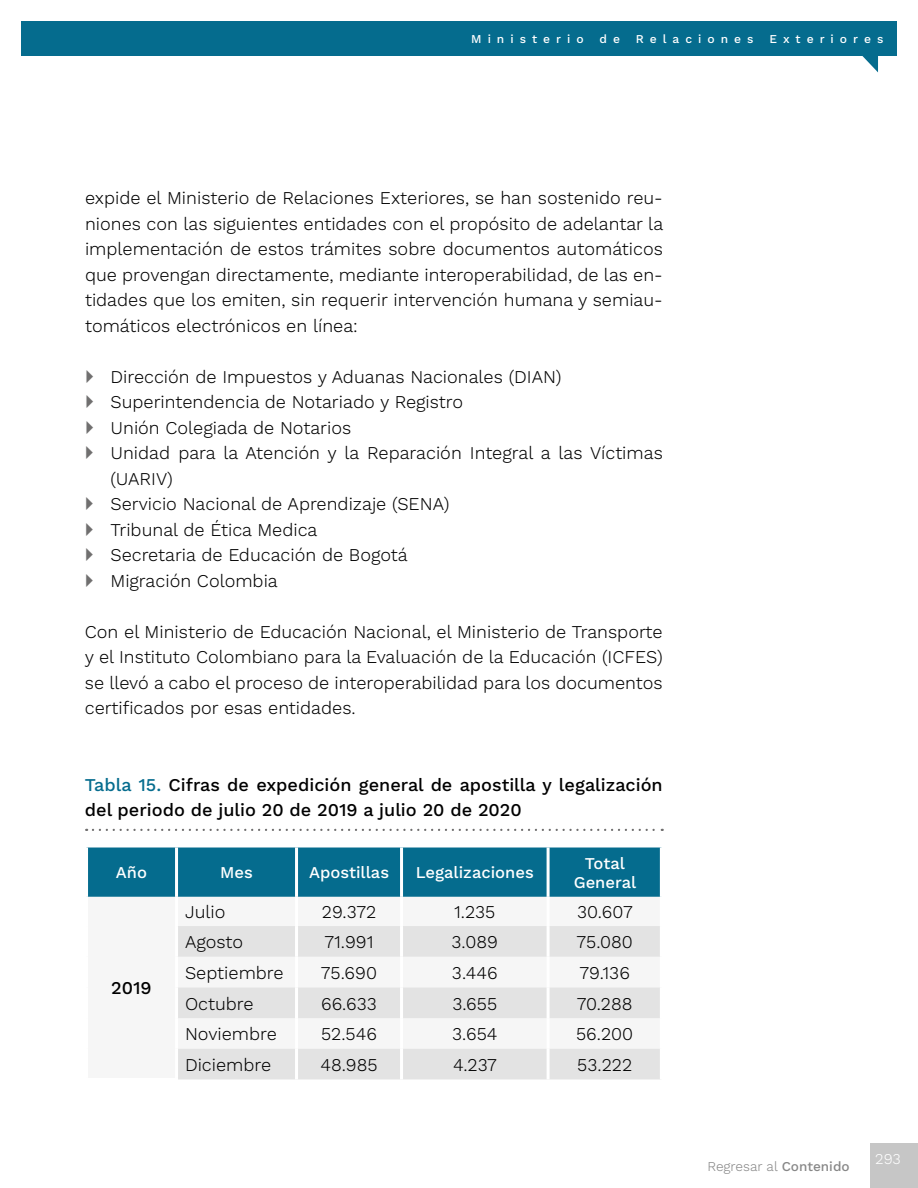
<style>
.page{position:relative;width:918px;height:1188px;background:#fff}
.page>*{position:absolute;margin:0;border:0;box-sizing:border-box;transform-origin:0 0}
.t1{font:300 18px/25.5px "Work Sans";color:#000;text-align:justify}
.t2{font:500 18px/25.5px "Work Sans";color:#000}
.t3{font:500 16.5px/19.8px "Work Sans";color:#fff;text-align:center}
.t4{font:300 15px "Work Sans";color:#fff}
.t5{font:300 13.5px "Work Sans";color:#878787}
.t6{font:500 12px "Work Sans";letter-spacing:.5em;color:#fff}
.s1{color:#056c8e}
.s2{font-weight:500}
</style>
<div class="page">
<div style="left:871px;top:1143px;width:47px;height:45px;background:#c6c6c6"></div>
<div style="left:21px;top:21px;width:876px;height:35px;background:#056c8e"></div>
<svg style="left:862px;top:56px;width:16px;height:16px"></svg>
<svg style="left:93px;top:829px;width:570px;height:2px"></svg>
<div style="left:88px;top:848px;width:572px;height:49px;background:#056c8e"></div>
<svg style="left:178px;top:926px;width:482px;height:153px;fill:#e3e3e3"></svg>
<hr style="left:175px;top:848px;width:3px;height:49px;background:#fff">
<hr style="left:295px;top:848px;width:3px;height:49px;background:#fff">
<hr style="left:400px;top:848px;width:3px;height:49px;background:#fff">
<hr style="left:547px;top:848px;width:3px;height:49px;background:#fff">
<hr style="left:295px;top:926px;width:3px;height:31px;background:#fff">
<hr style="left:400px;top:926px;width:3px;height:31px;background:#fff">
<hr style="left:547px;top:926px;width:3px;height:31px;background:#fff">
<hr style="left:295px;top:957px;width:3px;height:30px;background:#fff">
<hr style="left:400px;top:957px;width:3px;height:30px;background:#fff">
<hr style="left:547px;top:957px;width:3px;height:30px;background:#fff">
<hr style="left:295px;top:987px;width:3px;height:31px;background:#fff">
<hr style="left:400px;top:987px;width:3px;height:31px;background:#fff">
<hr style="left:547px;top:987px;width:3px;height:31px;background:#fff">
<hr style="left:295px;top:1018px;width:3px;height:31px;background:#fff">
<hr style="left:400px;top:1018px;width:3px;height:31px;background:#fff">
<hr style="left:547px;top:1018px;width:3px;height:31px;background:#fff">
<hr style="left:295px;top:1049px;width:3px;height:30px;background:#fff">
<hr style="left:400px;top:1049px;width:3px;height:30px;background:#fff">
<hr style="left:547px;top:1049px;width:3px;height:30px;background:#fff">
<p class="t6" style="left:471px;top:32px;width:114px">Ministerio</p>
<p class="t6" style="left:600px;top:32px;width:22px">d e</p>
<p class="t6" style="left:636px;top:32px;width:119px">Relaciones</p>
<p class="t6" style="left:769px;top:32px;width:115px">Exteriores</p>
<p class="t1" style="left:85px;top:186px;width:580px">expide el Ministerio de Relaciones Exteriores, se han sostenido reu&shy;niones con las siguientes entidades con el propósito de adelantar la implementación de estos trámites sobre documentos automáticos que provengan directamente, mediante interoperabilidad, de las en&shy;tidades que los emiten, sin requerir intervención humana y semiau&shy;tomáticos electrónicos en línea:</p>
<p class="t1" style="left:110px;top:364px;width:554px;text-align:left">Dirección de Impuestos y Aduanas Nacionales (DIAN)<br>Superintendencia de Notariado y Registro<br>Unión Colegiada de Notarios<br>Unidad para la Atención y la Reparación Integral a las Víctimas (UARIV)<br>Servicio Nacional de Aprendizaje (SENA)<br>Tribunal de Ética Medica<br>Secretaria de Educación de Bogotá<br>Migración Colombia</p>
<p class="t1" style="left:85px;top:619px;width:579px">Con el Ministerio de Educación Nacional, el Ministerio de Transporte y el Instituto Colombiano para la Evaluación de la Educación (ICFES) se llevó a cabo el proceso de interoperabilidad para los documentos certificados por esas entidades.</p>
<p class="t2" style="left:85px;top:773px;width:579px"><span class="s1">Tabla 15.</span> Cifras de expedición general de apostilla y legalización del periodo de julio 20 de 2019 a julio 20 de 2020</p>
<p class="t3" style="left:116px;top:864px;width:33px">Año</p>
<p class="t3" style="left:220px;top:864px;width:34px">Mes</p>
<p class="t3" style="left:309px;top:864px;width:82px">Apostillas</p>
<p class="t3" style="left:416px;top:864px;width:119px">Legalizaciones</p>
<p class="t3" style="left:574px;top:854px;width:64px">Total<br>General</p>
<p class="t2" style="left:111px;top:976px;width:42px">2019</p>
<p class="t1" style="left:185px;top:899px;width:42px">Julio</p>
<p class="t1" style="left:322px;top:899px;width:56px">29.372</p>
<p class="t1" style="left:454px;top:899px;width:43px">1.235</p>
<p class="t1" style="left:577px;top:899px;width:57px">30.607</p>
<p class="t1" style="left:185px;top:930px;width:60px">Agosto</p>
<p class="t1" style="left:325px;top:930px;width:50px">71.991</p>
<p class="t1" style="left:452px;top:930px;width:48px">3.089</p>
<p class="t1" style="left:576px;top:930px;width:58px">75.080</p>
<p class="t1" style="left:185px;top:961px;width:100px">Septiembre</p>
<p class="t1" style="left:321px;top:961px;width:58px">75.690</p>
<p class="t1" style="left:452px;top:961px;width:47px">3.446</p>
<p class="t1" style="left:579px;top:961px;width:52px">79.136</p>
<p class="t1" style="left:185px;top:992px;width:70px">Octubre</p>
<p class="t1" style="left:321px;top:992px;width:57px">66.633</p>
<p class="t1" style="left:452px;top:992px;width:46px">3.655</p>
<p class="t1" style="left:577px;top:992px;width:57px">70.288</p>
<p class="t1" style="left:185px;top:1022px;width:93px">Noviembre</p>
<p class="t1" style="left:321px;top:1022px;width:57px">52.546</p>
<p class="t1" style="left:452px;top:1022px;width:47px">3.654</p>
<p class="t1" style="left:576px;top:1022px;width:59px">56.200</p>
<p class="t1" style="left:185px;top:1053px;width:88px">Diciembre</p>
<p class="t1" style="left:320px;top:1053px;width:59px">48.985</p>
<p class="t1" style="left:453px;top:1053px;width:45px">4.237</p>
<p class="t1" style="left:577px;top:1053px;width:56px">53.222</p>
<p class="t5" style="left:708px;top:1158px;width:144px">Regresar al <span class="s2">Contenido</span></p>
<p class="t4" style="left:875px;top:1150px;width:27px">293</p>
</div>
